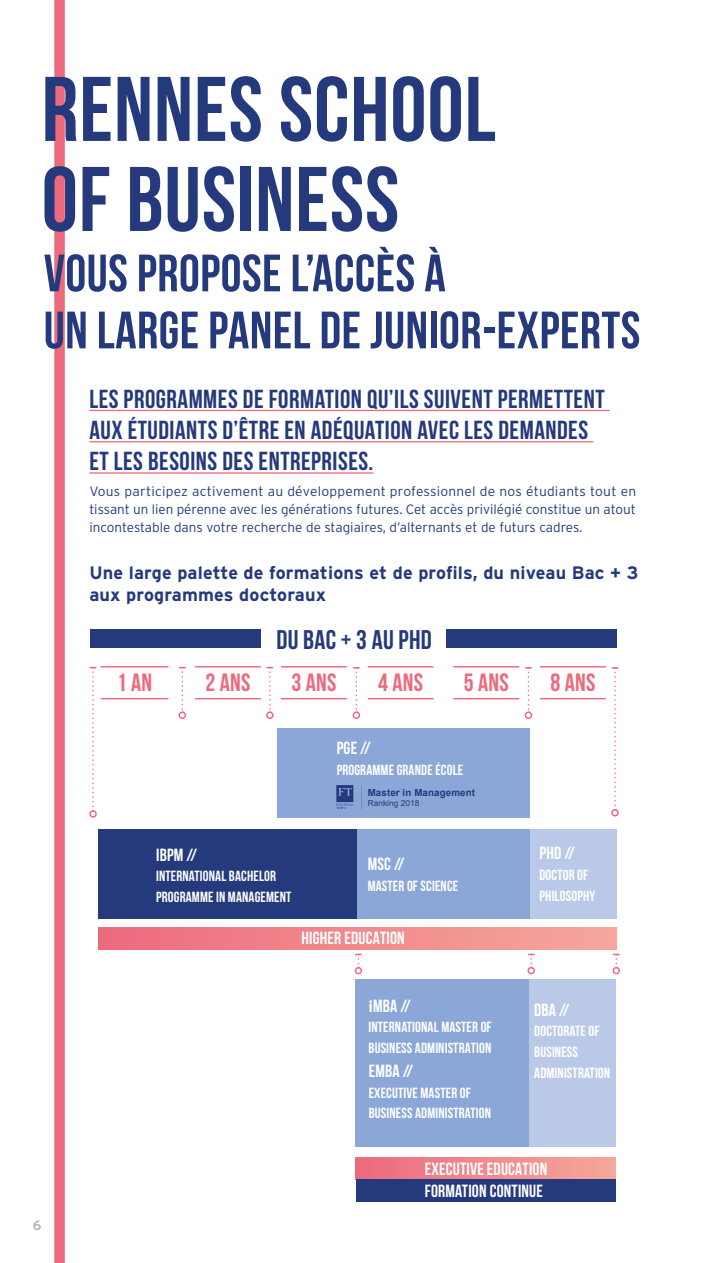
<style>
.page{position:relative;width:702px;height:1263px;background:#fff}
.page>*{position:absolute;margin:0;border:0;box-sizing:border-box;transform-origin:0 0}
.t1{font:700 91.5px/90px "Bebas Neue";letter-spacing:.01em;color:#253a7c}
.t2{font:700 52.5px/57px "Bebas Neue";letter-spacing:.01em;color:#253a7c}
.t3{font:700 27px "Bebas Neue";letter-spacing:.01em;color:#253a7c}
.t4{font:700 26.1px/31.2px "Bebas Neue";letter-spacing:.02em;color:#253a7c}
.t5{font:700 25.05px "Bebas Neue";letter-spacing:.01em;color:#ed6a7e}
.t6{font:700 18px/21.6px "Interstate";letter-spacing:.01em;color:#253a7c}
.t7{font:700 17.7px/21.6px "Bebas Neue";letter-spacing:.01em;color:#fff}
.t8{font:700 14.7px/20.5px "Bebas Neue";letter-spacing:.01em;color:#fff}
.t9{font:300 13.5px/18px "Interstate";color:#253a7c;text-align:justify}
.t10{font:13.5px "Interstate";color:#acacac}
.t11{font:700 9.75px "Arial";letter-spacing:.01em;color:#213a7c}
.t12{font:8.4px "Arial";color:#213a7c}
.s1{font-family:"Interstate";font-size:16.2px}
</style>
<div class="page">
<div style="left:54px;top:0;width:11px;height:1263px;background:#ed6a7e"></div>
<hr style="left:89px;top:410px;width:520px;height:1px;background:#ed6a7e">
<hr style="left:89px;top:441px;width:504px;height:1px;background:#ed6a7e">
<hr style="left:89px;top:472px;width:284px;height:2px;background:#ed6a7e">
<div style="left:355px;top:979px;width:174px;height:167px;background:#8aa7d7"></div>
<div style="left:277px;top:728px;width:253px;height:90px;background:#8aa7d7"></div>
<div style="left:347px;top:829px;width:183px;height:89px;background:#8aa7d7"></div>
<div style="left:98px;top:829px;width:258px;height:89px;background:#253a7c"></div>
<div style="left:529px;top:979px;width:86px;height:167px;background:#bbc9e9"></div>
<div style="left:530px;top:829px;width:86px;height:89px;background:#bbc9e9"></div>
<hr style="left:101px;top:698px;width:67px;height:1px;background:#ed6a7e">
<hr style="left:101px;top:666px;width:67px;height:1px;background:#ed6a7e">
<hr style="left:195px;top:698px;width:66px;height:1px;background:#ed6a7e">
<hr style="left:195px;top:666px;width:66px;height:1px;background:#ed6a7e">
<hr style="left:281px;top:698px;width:66px;height:1px;background:#ed6a7e">
<hr style="left:281px;top:666px;width:66px;height:1px;background:#ed6a7e">
<hr style="left:367px;top:698px;width:66px;height:1px;background:#ed6a7e">
<hr style="left:367px;top:666px;width:66px;height:1px;background:#ed6a7e">
<hr style="left:453px;top:698px;width:66px;height:1px;background:#ed6a7e">
<hr style="left:453px;top:666px;width:66px;height:1px;background:#ed6a7e">
<hr style="left:540px;top:698px;width:66px;height:1px;background:#ed6a7e">
<hr style="left:540px;top:666px;width:66px;height:1px;background:#ed6a7e">
<div style="left:98px;top:927px;width:518px;height:22px;background:linear-gradient(to right,#ed6b7e,#f5a89b)"></div>
<div style="left:355px;top:1158px;width:260px;height:22px;background:linear-gradient(to right,#ed6b7e,#f5a89b)"></div>
<svg style="left:179px;top:667px;width:7px;height:43px"></svg>
<div style="left:178px;top:711px;width:8px;height:8px;border:2px solid #ed6a7e;border-radius:50%"></div>
<svg style="left:266px;top:667px;width:7px;height:46px"></svg>
<div style="left:266px;top:711px;width:7px;height:8px;border:2px solid #ed6a7e;border-radius:50%"></div>
<svg style="left:353px;top:667px;width:7px;height:43px"></svg>
<div style="left:352px;top:711px;width:8px;height:8px;border:2px solid #ed6a7e;border-radius:50%"></div>
<svg style="left:525px;top:667px;width:7px;height:46px"></svg>
<div style="left:524px;top:711px;width:8px;height:8px;border:2px solid #ed6a7e;border-radius:50%"></div>
<svg style="left:611px;top:667px;width:7px;height:143px"></svg>
<div style="left:611px;top:809px;width:7px;height:7px;border:2px solid #ed6a7e;border-radius:50%"></div>
<svg style="left:90px;top:667px;width:6px;height:140px"></svg>
<div style="left:89px;top:810px;width:8px;height:8px;border:2px solid #ed6a7e;border-radius:50%"></div>
<svg style="left:613px;top:954px;width:6px;height:14px"></svg>
<div style="left:612px;top:967px;width:8px;height:7px;border:2px solid #ed6a7e;border-radius:50%"></div>
<svg style="left:528px;top:954px;width:6px;height:14px"></svg>
<div style="left:527px;top:967px;width:8px;height:7px;border:2px solid #ed6a7e;border-radius:50%"></div>
<svg style="left:355px;top:954px;width:7px;height:14px"></svg>
<div style="left:355px;top:967px;width:7px;height:7px;border:1px solid #ed6a7e;border-radius:50%"></div>
<div style="left:355px;top:1179px;width:260px;height:23px;background:#253a7c"></div>
<div style="left:91px;top:629px;width:170px;height:19px;background:#253a7c"></div>
<div style="left:446px;top:629px;width:171px;height:19px;background:#253a7c"></div>
<svg style="left:336px;top:785px;width:17px;height:24px"></svg>
<svg style="left:361px;top:786px;width:1px;height:23px"></svg>
<h1 class="t1" style="left:42px;top:63px;width:455px">RENNES SCHOOL<br>OF BUSINESS</h1>
<h2 class="t2" style="left:44px;top:244px;width:598px">VOUS PROPOSE L’ACCÈS À<br>UN LARGE PANEL DE JUNIOR-EXPERTS</h2>
<h3 class="t4" style="left:89px;top:383px;width:516px">LES PROGRAMMES DE FORMATION QU’ILS SUIVENT PERMETTENT<br>AUX ÉTUDIANTS D’ÊTRE EN ADÉQUATION AVEC LES DEMANDES<br>ET LES BESOINS DES ENTREPRISES.</h3>
<p class="t9" style="left:89px;top:482px;width:548px">Vous participez activement au développement professionnel de nos étudiants tout en tissant un lien pérenne avec les générations futures. Cet accès privilégié constitue un atout incontestable dans votre recherche de stagiaires, d’alternants et de futurs cadres.</p>
<h3 class="t6" style="left:89px;top:562px;width:550px">Une large palette de formations et de profils, du niveau Bac + 3 aux programmes doctoraux</h3>
<h3 class="t3" style="left:276px;top:624px;width:157px">DU BAC + 3 AU PHD</h3>
<h3 class="t5" style="left:117px;top:669px;width:37px">1 AN</h3>
<h3 class="t5" style="left:205px;top:669px;width:46px">2 ANS</h3>
<h3 class="t5" style="left:291px;top:669px;width:46px">3 ANS</h3>
<h3 class="t5" style="left:378px;top:669px;width:46px">4 ANS</h3>
<h3 class="t5" style="left:463px;top:669px;width:46px">5 ANS</h3>
<h3 class="t5" style="left:550px;top:669px;width:46px">8 ANS</h3>
<h3 class="t7" style="left:337px;top:737px;width:35px">PGE //</h3>
<p class="t8" style="left:337px;top:759px;width:128px">PROGRAMME GRANDE ÉCOLE</p>
<p class="t10" style="left:33px;top:1218px;width:10px">6</p>
<p class="t11" style="left:367px;top:785px;width:109px">Master in Management</p>
<p class="t12" style="left:367px;top:797px;width:53px">Ranking 2018</p>
<h3 class="t7" style="left:156px;top:843px;width:42px">IBPM //</h3>
<p class="t8" style="left:156px;top:865px;width:137px">INTERNATIONAL BACHELOR<br>PROGRAMME IN MANAGEMENT</p>
<h3 class="t7" style="left:367px;top:853px;width:38px">MSC //</h3>
<p class="t8" style="left:367px;top:875px;width:92px">MASTER OF SCIENCE</p>
<h3 class="t7" style="left:301px;top:927px;width:105px">HIGHER EDUCATION</h3>
<h3 class="t7" style="left:539px;top:842px;width:37px">PHD //</h3>
<p class="t8" style="left:539px;top:864px;width:57px">DOCTOR OF<br>PHILOSOPHY</p>
<h3 class="t7" style="left:368px;top:994px;width:44px"><span class="s1">i</span>MBA //</h3>
<p class="t8" style="left:368px;top:1017px;width:125px">INTERNATIONAL MASTER OF<br>BUSINESS ADMINISTRATION</p>
<h3 class="t7" style="left:369px;top:1060px;width:46px">EMBA //</h3>
<p class="t8" style="left:369px;top:1082px;width:124px">EXECUTIVE MASTER OF<br>BUSINESS ADMINISTRATION</p>
<h3 class="t7" style="left:534px;top:999px;width:37px">DBA //</h3>
<p class="t8" style="left:534px;top:1021px;width:77px">DOCTORATE OF<br>BUSINESS<br>ADMINISTRATION</p>
<h3 class="t7" style="left:425px;top:1158px;width:124px">EXECUTIVE EDUCATION<br>FORMATION CONTINUE</h3>
</div>
